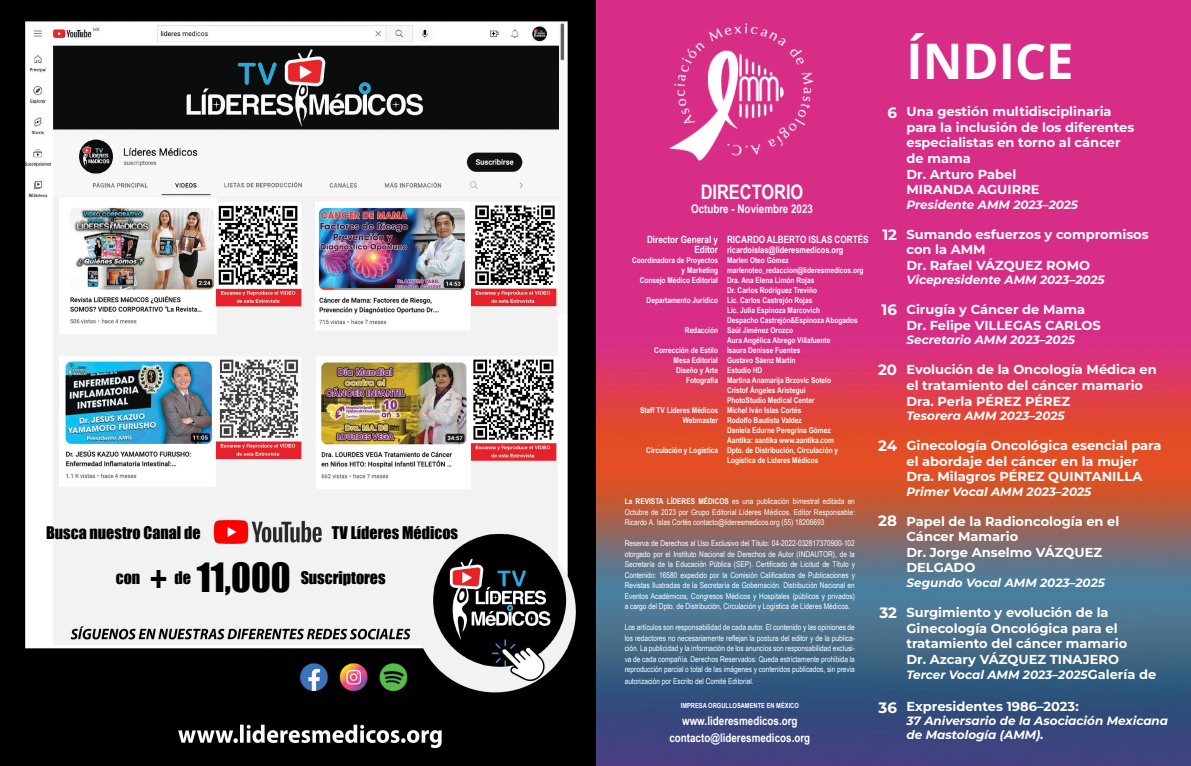
<style>
.page{position:relative;width:1191px;height:766px;background:#fff}
.page>*{position:absolute;margin:0;border:0;box-sizing:border-box;transform-origin:0 0}
.t1{font:700 49px "Open Sans";color:#fff}
.t2{font:37px "Impact";color:#000}
.t3{font:700 37px "Arial Narrow";color:#000}
.t4{font:700 20px "Arial Narrow";color:#fff}
.t5{font:16px "Impact";color:#000}
.t6{font:700 15px "Montserrat";color:#fff}
.t7{font:700 13px/15.6px "Montserrat";color:#fff}
.t8{font:italic 700 12px/14.4px "Montserrat";color:#fff}
.t9{font:700 12px/17px "Arial Narrow";color:#fff;text-align:center}
.t10{font:700 10px/10px "Arial Narrow";color:#fff;text-align:right}
.t11{font:700 9px "Arial Narrow";color:#fff}
.t12{font:8px/10.5px "Arial Narrow";color:#fff;text-align:justify}
.t13{font:700 8px/10px "Arial Narrow";color:#fff;text-align:right}
.t14{font:700 7px "Arial Narrow";color:#fff}
.s1{font-weight:700}
.s2{font-style:normal;font-size:13px}
</style>
<div class="page">
<img style="left:0;top:0;width:1191px;height:765px">
<hr style="left:637px;top:294px;width:176px;height:1px;background:#d33071">
<img style="left:669px;top:23px;width:147px;height:140px">
<img style="left:212px;top:506px;width:123px;height:50px">
<h3 class="t5" style="left:46px;top:520px;width:156px">Busca nuestro Canal de</h3>
<h3 class="t5" style="left:332px;top:520px;width:128px">TV Líderes Médicos</h3>
<h2 class="t3" style="left:150px;top:550px;width:19px">+</h2>
<h3 class="t5" style="left:116px;top:565px;width:26px">con</h3>
<h3 class="t5" style="left:174px;top:565px;width:18px">de</h3>
<h2 class="t2" style="left:197px;top:548px;width:95px">11,000</h2>
<h3 class="t5" style="left:301px;top:565px;width:86px">Suscriptores</h3>
<h1 class="t1" style="left:906px;top:26px;width:169px">ÍNDICE</h1>
<h3 class="t4" style="left:700px;top:177px;width:104px">DIRECTORIO</h3>
<h3 class="t9" style="left:691px;top:200px;width:123px">Octubre - Noviembre 2023</h3>
<p class="t10" style="left:727px;top:234px;width:143px">RICARDO ALBERTO ISLAS CORTÉS</p>
<p class="t11" style="left:727px;top:243px;width:118px">ricardoislas@lideresmedicos.org</p>
<p class="t13" style="left:727px;top:255px;width:138px;text-align:left">Marlen Oteo Gómez marlenoteo_redaccion@lideresmedicos.org<br>Dra. Ana Elena Limón Rojas<br>Dr. Carlos Rodríguez Treviño<br>Lic. Carlos Castrejón Rojas<br>Lic. Julia Espinoza Marcovich<br>Despacho Castrejón&amp;Espinoza Abogados<br>Saúl Jiménez Orozco<br>Aura Angélica Abrego Villafuente<br>Isaura Denisse Fuentes<br>Gustavo Sáenz Martín<br>Estudio HD<br>Martina Anamarija Brzovic Sotelo<br>Cristof Ángeles Aristegui<br>PhotoStudio Medical Center<br>Michel Iván Islas Cortés<br>Rodolfo Bautista Valdez<br>Daniela Edurne Peregrina Gómez<br>Aantika: aantika www.aantika.com<br>Dpto. de Distribución, Circulación y<br>Logística de Líderes Médicos</p>
<p class="t12" style="left:624px;top:495px;width:232px"><span class="s1">La REVISTA LÍDERES MÉDICOS</span> es una publicación bimestral editada en Octubre de 2023 por Grupo Editorial Líderes Médicos. Editor Responsable:<br>Ricardo A. Islas Cortés contacto@lideresmedicos.org (55) 18206693</p>
<p class="t12" style="left:624px;top:537px;width:232px">Reserva de Derechos al Uso Exclusivo del Título: 04-2022-032817370900-102 otorgado por el Instituto Nacional de Derechos de Autor (INDAUTOR), de la Secretaría de la Educación Pública (SEP). Certificado de Licitud de Título y Contenido: 16580 expedido por la Comisión Calificadora de Publicaciones y Revistas Ilustradas de la Secretaría de Gobernación. Distribución Nacional en Eventos Académicos, Congresos Médicos y Hospitales (públicos y privados) a cargo del Dpto. de Distribución, Circulación y Logística de Líderes Médicos.</p>
<p class="t12" style="left:624px;top:621px;width:232px">Los artículos son responsabilidad de cada autor. El contenido y las opiniones de los redactores no necesariamente reflejan la postura del editor y de la publica&shy;ción. La publicidad y la información de los anuncios son responsabilidad exclusi&shy;va de cada compañía. Derechos Reservados: Queda estrictamente prohibida la reproducción parcial o total de las imágenes y contenidos publicados, sin previa</p>
<p class="t12" style="left:624px;top:675px;width:131px">autorización por Escrito del Comité Editorial.</p>
<p class="t14" style="left:681px;top:700px;width:120px">IMPRESA ORGULLOSAMENTE EN MÉXICO</p>
<h3 class="t9" style="left:669px;top:711px;width:142px">www.lideresmedicos.org contacto@lideresmedicos.org</h3>
<p class="t10" style="left:647px;top:234px;width:73px">Director General y<br>Editor</p>
<p class="t13" style="left:632px;top:255px;width:88px">Coordinadora de Proyectos y Marketing<br>Consejo Médico Editorial</p>
<p class="t13" style="left:646px;top:295px;width:73px">Departamento Jurídico</p>
<p class="t13" style="left:685px;top:325px;width:35px">Redacción</p>
<p class="t13" style="left:654px;top:345px;width:65px">Corrección de Estilo<br>Mesa Editorial<br>Diseño y Arte<br>Fotografía</p>
<p class="t13" style="left:640px;top:405px;width:80px">Staff TV Líderes Médicos<br>Webmaster</p>
<p class="t13" style="left:646px;top:445px;width:73px">Circulación y Logística</p>
<h3 class="t6" style="left:887px;top:103px;width:11px">6</h3>
<h3 class="t6" style="left:882px;top:225px;width:16px">12</h3>
<h3 class="t6" style="left:881px;top:300px;width:17px">16</h3>
<h3 class="t6" style="left:878px;top:360px;width:21px">20</h3>
<h3 class="t6" style="left:878px;top:436px;width:21px">24</h3>
<h3 class="t6" style="left:878px;top:511px;width:20px">28</h3>
<h3 class="t6" style="left:879px;top:603px;width:19px">32</h3>
<h3 class="t6" style="left:878px;top:697px;width:20px">36</h3>
<h3 class="t7" style="left:906px;top:103px;width:229px">Una gestión multidisciplinaria para la inclusión de los diferentes especialistas en torno al cáncer de mama<br>Dr. Arturo Pabel<br>MIRANDA AGUIRRE</h3>
<h3 class="t8" style="left:906px;top:197px;width:173px">Presidente AMM 2023–2025</h3>
<h3 class="t7" style="left:906px;top:226px;width:244px">Sumando esfuerzos y compromisos con la AMM<br>Dr. Rafael VÁZQUEZ ROMO</h3>
<h3 class="t8" style="left:906px;top:272px;width:200px">Vicepresidente AMM 2023–2025</h3>
<h3 class="t7" style="left:906px;top:301px;width:196px">Cirugía y Cáncer de Mama<br>Dr. Felipe VILLEGAS CARLOS</h3>
<h3 class="t8" style="left:906px;top:332px;width:170px">Secretario AMM 2023–2025</h3>
<h3 class="t7" style="left:906px;top:361px;width:252px">Evolución de la Oncología Médica en el tratamiento del cáncer mamario<br>Dra. Perla PÉREZ PÉREZ</h3>
<h3 class="t8" style="left:906px;top:408px;width:160px">Tesorera AMM 2023–2025</h3>
<h3 class="t7" style="left:906px;top:437px;width:256px">Ginecología Oncológica esencial para el abordaje del cáncer en la mujer<br>Dra. Milagros PÉREZ QUINTANILLA</h3>
<h3 class="t8" style="left:906px;top:483px;width:186px">Primer Vocal AMM 2023–2025</h3>
<h3 class="t7" style="left:906px;top:512px;width:214px">Papel de la Radioncología en el<br>Cáncer Mamario<br>Dr. Jorge Anselmo VÁZQUEZ<br>DELGADO</h3>
<h3 class="t8" style="left:906px;top:575px;width:200px">Segundo Vocal AMM 2023–2025</h3>
<h3 class="t7" style="left:906px;top:604px;width:222px">Surgimiento y evolución de la<br>Ginecología Oncológica para el tratamiento del cáncer mamario<br>Dr. Azcary VÁZQUEZ TINAJERO</h3>
<h3 class="t8" style="left:906px;top:667px;width:251px">Tercer Vocal AMM 2023–2025<span class="s2">Galería de</span></h3>
<h3 class="t7" style="left:906px;top:697px;width:174px">Expresidentes 1986–2023:</h3>
<h3 class="t8" style="left:906px;top:713px;width:263px">37 Aniversario de la Asociación Mexicana de Mastología (AMM).</h3>
</div>
